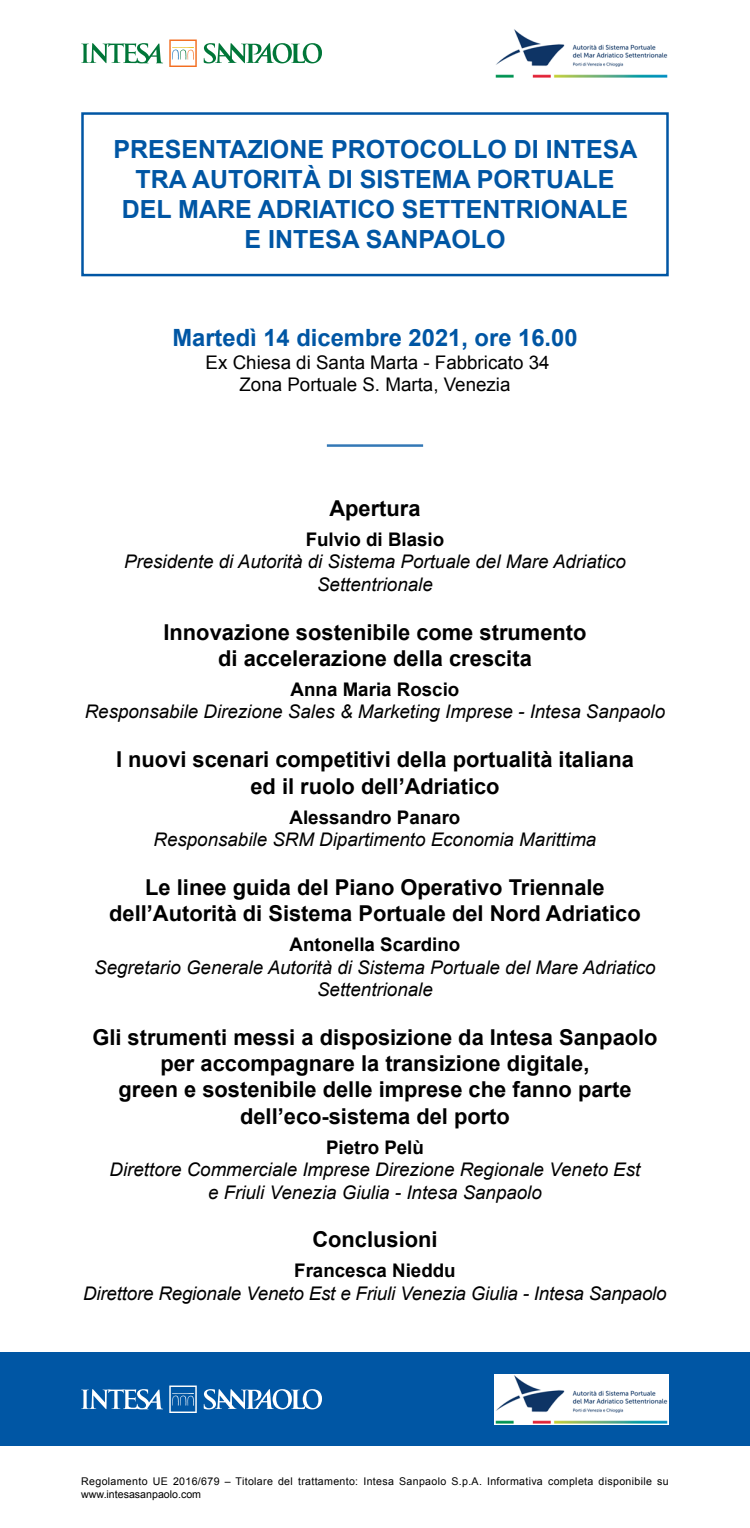
<style>
.page{position:relative;width:750px;height:1528px;background:#fff}
.page>*{position:absolute;margin:0;border:0;box-sizing:border-box;transform-origin:0 0}
.t1{font:700 25px/30px "Arial";color:#0056a4;text-align:center}
.t2{font:700 23.75px "Arial";color:#0056a4}
.t3{font:700 21.88px/26.2px "Arial";color:#000;text-align:center}
.t4{font:italic 18.75px/22.5px "Arial";color:#000;text-align:center}
.t5{font:700 18.75px "Arial";color:#000}
.t6{font:18.75px/22.5px "Arial";color:#000;text-align:center}
.t7{font:10.62px/12.8px "Arial";letter-spacing:.03em;color:#000}
</style>
<div class="page">
<div style="left:81px;top:112px;width:588px;height:164px;border:2px solid #0056a4"></div>
<div style="left:0;top:1352px;width:750px;height:94px;background:#0056a4"></div>
<svg style="left:204px;top:1389px;width:118px;height:20px"></svg>
<svg style="left:81px;top:1389px;width:82px;height:20px"></svg>
<svg style="left:169px;top:1385px;width:28px;height:28px"></svg>
<hr style="left:327px;top:444px;width:96px;height:3px;background:#3378b6">
<svg style="left:204px;top:43px;width:118px;height:20px"></svg>
<svg style="left:81px;top:43px;width:82px;height:20px"></svg>
<svg style="left:169px;top:40px;width:28px;height:27px"></svg>
<img style="left:495px;top:29px;width:173px;height:49px">
<img style="left:494px;top:1374px;width:175px;height:50px">
<h1 class="t1" style="left:113px;top:135px;width:526px">PRESENTAZIONE PROTOCOLLO DI INTESA<br>TRA AUTORITÀ DI SISTEMA PORTUALE<br>DEL MARE ADRIATICO SETTENTRIONALE<br>E INTESA SANPAOLO</h1>
<p class="t2" style="left:172px;top:322px;width:407px">Martedì 14 dicembre 2021, ore 16.00</p>
<p class="t6" style="left:206px;top:351px;width:345px">Ex Chiesa di Santa Marta - Fabbricato 34<br>Zona Portuale S. Marta, Venezia</p>
<p class="t3" style="left:329px;top:496px;width:93px">Apertura</p>
<p class="t5" style="left:306px;top:527px;width:140px">Fulvio di Blasio</p>
<p class="t4" style="left:124px;top:551px;width:503px">Presidente di Autorità di Sistema Portuale del Mare Adriatico<br>Settentrionale</p>
<p class="t3" style="left:164px;top:619px;width:425px">Innovazione sostenibile come strumento di accelerazione della crescita</p>
<p class="t5" style="left:291px;top:677px;width:170px">Anna Maria Roscio</p>
<p class="t4" style="left:85px;top:701px;width:582px">Responsabile Direzione Sales &amp; Marketing Imprese - Intesa Sanpaolo</p>
<p class="t3" style="left:116px;top:747px;width:519px">I nuovi scenari competitivi della portualità italiana ed il ruolo dell’Adriatico</p>
<p class="t5" style="left:290px;top:804px;width:172px">Alessandro Panaro</p>
<p class="t4" style="left:154px;top:828px;width:444px">Responsabile SRM Dipartimento Economia Marittima</p>
<p class="t3" style="left:109px;top:874px;width:533px">Le linee guida del Piano Operativo Triennale dell’Autorità di Sistema Portuale del Nord Adriatico</p>
<p class="t5" style="left:290px;top:932px;width:172px">Antonella Scardino</p>
<p class="t4" style="left:94px;top:956px;width:563px">Segretario Generale Autorità di Sistema Portuale del Mare Adriatico<br>Settentrionale</p>
<p class="t3" style="left:92px;top:1024px;width:567px">Gli strumenti messi a disposizione da Intesa Sanpaolo per accompagnare la transizione digitale,<br>green e sostenibile delle imprese che fanno parte dell’eco-sistema del porto</p>
<p class="t5" style="left:326px;top:1134px;width:99px">Pietro Pelù</p>
<p class="t4" style="left:110px;top:1158px;width:532px">Direttore Commerciale Imprese Direzione Regionale Veneto Est e Friuli Venezia Giulia - Intesa Sanpaolo</p>
<p class="t3" style="left:312px;top:1227px;width:127px">Conclusioni</p>
<p class="t5" style="left:294px;top:1258px;width:163px">Francesca Nieddu</p>
<p class="t4" style="left:83px;top:1282px;width:585px">Direttore Regionale Veneto Est e Friuli Venezia Giulia - Intesa Sanpaolo</p>
<p class="t7" style="left:81px;top:1474px;width:589px">Regolamento UE 2016/679 – Titolare del trattamento: Intesa Sanpaolo S.p.A. Informativa completa disponibile su www.intesasanpaolo.com</p>
</div>
